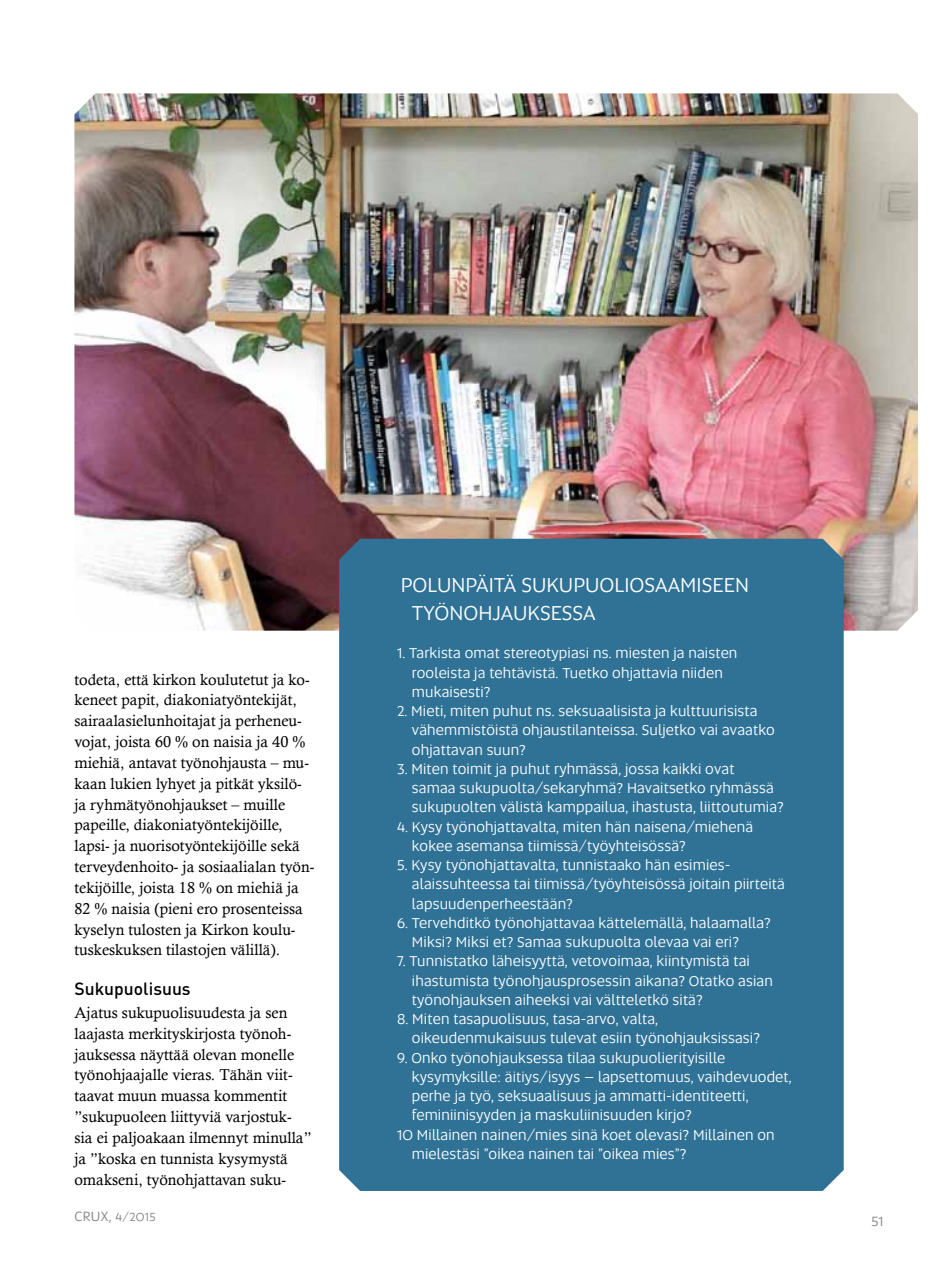
<style>
.page{position:relative;width:943px;height:1265px;background:#fff}
.page>*{position:absolute;margin:0;border:0;box-sizing:border-box;transform-origin:0 0}
.t1{font:21px/28px "Altis";color:#fff}
.t2{font:500 17.5px "DIN";color:#000}
.t3{font:15.75px/20.8px "Calisto";color:#000}
.t4{font:14.88px/19.2px "Altis";letter-spacing:.01em;color:#fff}
.t5{font:14px "Altis";color:#808285}
.t6{font:12.25px "Altis";color:#808285}
.s1{font-size:14px}
</style>
<div class="page">
<img style="left:74px;top:93px;width:844px;height:538px">
<div style="left:339px;top:539px;width:504px;height:652px;background:#2f7296"></div>
<p class="t3" style="left:74px;top:669px;width:241px">todeta, että kirkon koulutetut ja ko&shy;keneet papit, diakoniatyöntekijät, sairaalasielunhoitajat ja perheneu&shy;vojat, joista 60 % on naisia ja 40 % miehiä, antavat työnohjausta – mu&shy;kaan lukien lyhyet ja pitkät yksilö&shy;ja ryhmätyönohjaukset – muille papeille, diakoniatyöntekijöille, lapsi- ja nuorisotyöntekijöille sekä terveydenhoito- ja sosiaalialan työn&shy;tekijöille, joista 18 % on miehiä ja 82 % naisia (pieni ero prosenteissa kyselyn tulosten ja Kirkon koulu&shy;tuskeskuksen tilastojen välillä).</p>
<p class="t2" style="left:74px;top:978px;width:118px">Sukupuolisuus</p>
<p class="t3" style="left:74px;top:1002px;width:239px">Ajatus sukupuolisuudesta ja sen laajasta merkityskirjosta työnoh&shy;jauksessa näyttää olevan monelle työnohjaajalle vieras. Tähän viit&shy;taavat muun muassa kommentit ”sukupuoleen liittyviä varjostuk&shy;sia ei paljoakaan ilmennyt minulla” ja ”koska en tunnista kysymystä omakseni, työnohjattavan suku-</p>
<p class="t6" style="left:74px;top:1209px;width:83px"><span class="s1">CRUX,</span> 4/2015</p>
<h1 class="t1" style="left:412px;top:570px;width:339px;text-indent:-11px">Polunpäitä sukupuoliosaamiseen työnohjauksessa</h1>
<p class="t4" style="left:412px;top:643px;width:327px;text-indent:-15px">1. Tarkista omat stereotypiasi ns. miesten ja naisten rooleista ja tehtävistä. Tuetko ohjattavia niiden mukaisesti?</p>
<p class="t4" style="left:412px;top:701px;width:364px;text-indent:-15px">2. M ieti, miten puhut ns. seksuaalisista ja kulttuurisista vähemmistöistä ohjaustilanteissa. Suljetko vai avaatko ohjattavan suun?</p>
<p class="t4" style="left:412px;top:759px;width:373px;text-indent:-15px">3. M iten toimit ja puhut ryhmässä, jossa kaikki ovat<br>samaa sukupuolta/sekaryhmä? H avaitsetko ryhmässä sukupuolten välistä kamppailua, ihastusta, liittoutumia?</p>
<p class="t4" style="left:412px;top:816px;width:343px;text-indent:-15px">4. Kysy työnohjattavalta, miten hän naisena/miehenä kokee asemansa tiimissä/työyhteisössä?</p>
<p class="t4" style="left:412px;top:855px;width:374px;text-indent:-15px">5. Kysy työnohjattavalta, tunnistaako hän esimies&shy;alaissuhteessa tai tiimissä/työyhteisössä joitain piirteitä lapsuudenperheestään?</p>
<p class="t4" style="left:412px;top:913px;width:360px;text-indent:-15px">6. Tervehditkö työnohjattavaa kättelemällä, halaamalla?<br>M iksi? M iksi et? Samaa sukupuolta olevaa vai eri?</p>
<p class="t4" style="left:412px;top:951px;width:362px;text-indent:-15px">7. Tunnistatko läheisyyttä, vetovoimaa, kiintymistä tai ihastumista työnohjausprosessin aikana? Otatko asian työnohjauksen aiheeksi vai vältteletkö sitä?</p>
<p class="t4" style="left:412px;top:1009px;width:349px;text-indent:-15px">8. M iten tasapuolisuus, tasa-arvo, valta, oikeudenmukaisuus tulevat esiin työnohjauksissasi?</p>
<p class="t4" style="left:397px;top:1047px;width:330px">9. Onko työnohjauksessa tilaa sukupuolierityisille</p>
<p class="t4" style="left:412px;top:1067px;width:381px">kysymyksille: äitiys/isyys – lapsettomuus, vaihdevuodet,</p>
<p class="t4" style="left:412px;top:1086px;width:338px">perhe ja työ, seksuaalisuus ja ammatti-identiteetti,</p>
<p class="t4" style="left:412px;top:1105px;width:281px">feminiinisyyden ja maskuliinisuuden kirjo?</p>
<p class="t4" style="left:397px;top:1124px;width:379px">10 M illainen nainen/mies sinä koet olevasi? M illainen on</p>
<p class="t4" style="left:412px;top:1144px;width:276px">mielestäsi ”oikea nainen tai ”oikea mies”?</p>
<p class="t5" style="left:871px;top:1211px;width:13px">51</p>
</div>
